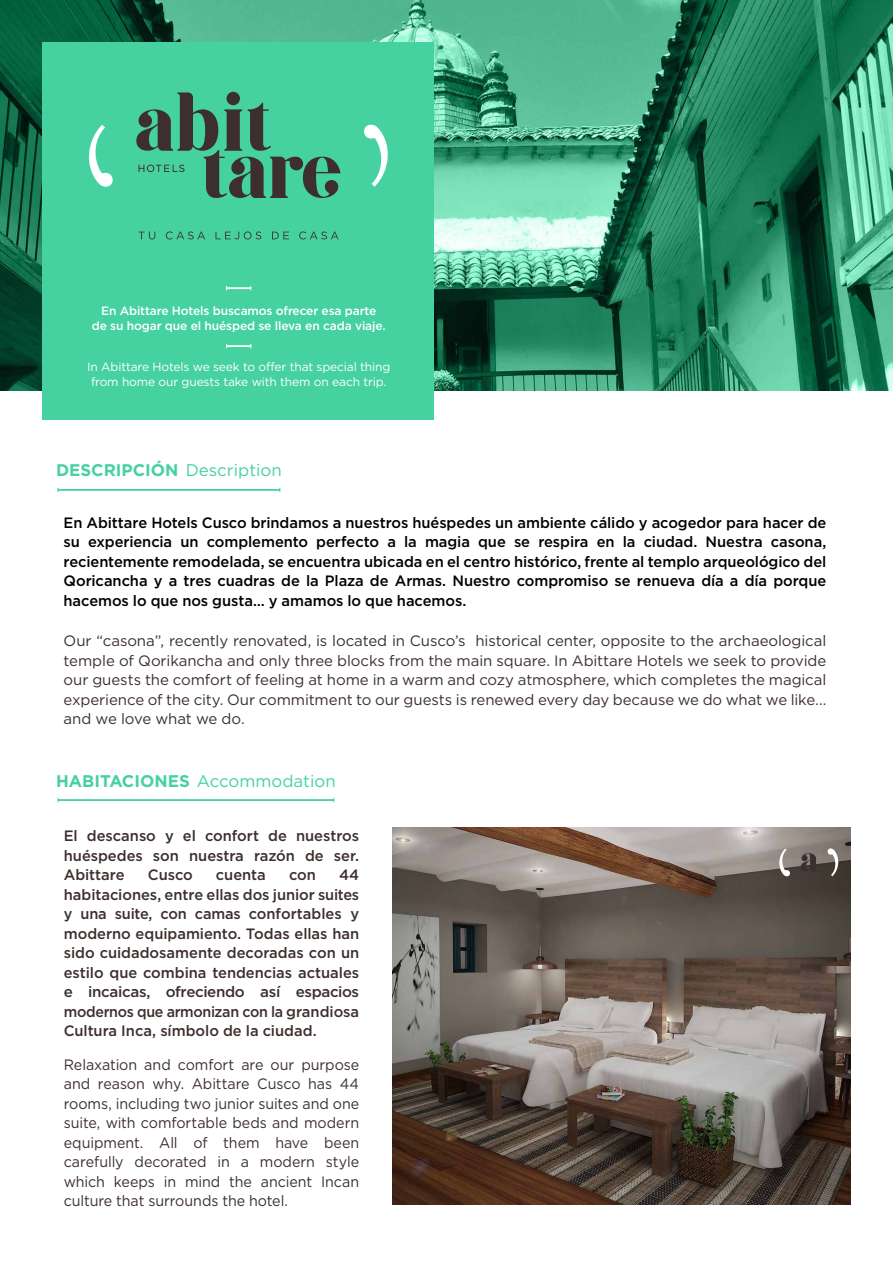
<style>
.page{position:relative;width:893px;height:1263px;background:#fff}
.page>*{position:absolute;margin:0;border:0;box-sizing:border-box;transform-origin:0 0}
.t1{font:16.8px "Gotham HTF";color:#46d1a1}
.t2{font:700 16.8px "Gotham HTF";color:#46d1a1}
.t3{font:500 15px/19.5px "Gotham HTF";letter-spacing:-.005em;color:#000;text-align:justify}
.t4{font:15px/19.5px "Gotham HTF";letter-spacing:-.005em;color:#3c2f2d;text-align:justify}
.t5{font:500 15px/19.5px "Gotham HTF";letter-spacing:-.005em;color:#3c2f2d;text-align:justify}
.t6{font:15px/19.5px "Gotham HTF";letter-spacing:-.005em;color:#3c2f2d;text-align:justify;scale:.95 1}
.t7{font:12px/15px "Gotham HTF";letter-spacing:-.01em;color:#fff;text-align:center}
.t8{font:500 12px/15px "Gotham HTF";letter-spacing:-.01em;color:#fff;text-align:center}
.s1{font-weight:400}
.s2{font-weight:700}
</style>
<div class="page">
<img style="left:392px;top:828px;width:459px;height:377px">
<img style="left:1px;top:0;width:892px;height:390px">
<svg style="left:57px;top:488px;width:223px;height:4px"></svg>
<svg style="left:57px;top:798px;width:277px;height:4px"></svg>
<div style="left:43px;top:43px;width:391px;height:377px;background:#46d1a1"></div>
<svg style="left:88px;top:125px;width:25px;height:62px"></svg>
<svg style="left:364px;top:125px;width:24px;height:62px"></svg>
<svg style="left:139px;top:232px;width:16px;height:7px"></svg>
<svg style="left:166px;top:231px;width:39px;height:8px"></svg>
<svg style="left:216px;top:231px;width:45px;height:8px"></svg>
<svg style="left:272px;top:232px;width:17px;height:7px"></svg>
<svg style="left:299px;top:231px;width:40px;height:8px"></svg>
<svg style="left:136px;top:92px;width:204px;height:106px"></svg>
<svg style="left:226px;top:344px;width:25px;height:4px"></svg>
<svg style="left:226px;top:286px;width:25px;height:4px"></svg>
<svg style="left:777px;top:848px;width:13px;height:28px"></svg>
<svg style="left:828px;top:848px;width:12px;height:28px"></svg>
<svg style="left:800px;top:853px;width:17px;height:19px"></svg>
<p class="t8" style="left:92px;top:303px;width:295px">En Abittare Hotels buscamos ofrecer esa parte<br>de su hogar que el huésped se lleva en cada viaje.</p>
<p class="t7" style="left:87px;top:359px;width:305px">In Abittare Hotels we seek to offer that special thing from home our guests take with them on each trip.</p>
<p class="t2" style="left:56px;top:461px;width:227px">DESCRIPCIÓN <span class="s1">Description</span></p>
<p class="t3" style="left:64px;top:512px;width:764px">En Abittare Hotels Cusco brindamos a nuestros huéspedes un ambiente cálido y acogedor para hacer de su experiencia un complemento perfecto a la magia que se respira en la ciudad. Nuestra casona, recientemente remodelada, se encuentra ubicada en el centro histórico, frente al templo arqueológico del Qoricancha y a tres cuadras de la Plaza de Armas. Nuestro compromiso se renueva día a día porque hacemos lo que nos gusta… y amamos lo que hacemos.</p>
<p class="t4" style="left:64px;top:631px;width:764px">Our “casona”, recently renovated, is located in Cusco’s historical center, opposite to the archaeological temple of Qorikancha and only three blocks from the main square. In Abittare Hotels we seek to provide our guests the comfort of feeling at home in a warm and cozy atmosphere, which completes the magical experience of the city. Our commitment to our guests is renewed every day because we do what we like... and we love what we do.</p>
<p class="t1" style="left:56px;top:771px;width:281px"><span class="s2">HABITACIONES</span> Accommodation</p>
<p class="t5" style="left:64px;top:826px;width:297px">El descanso y el confort de nuestros huéspedes son nuestra razón de ser.<br>Abittare</p>
<p class="t5" style="left:148px;top:865px;width:46px">Cusco</p>
<p class="t5" style="left:216px;top:865px;width:51px">cuenta</p>
<p class="t5" style="left:289px;top:865px;width:28px">con</p>
<p class="t5" style="left:64px;top:865px;width:297px;text-indent:275px">44 habitaciones, entre ellas dos junior suites y una suite, con camas confortables y moderno equipamiento. Todas ellas han sido cuidadosamente decoradas con un estilo que combina tendencias actuales e incaicas, ofreciendo así espacios modernos que armonizan con la grandiosa Cultura Inca, símbolo de la ciudad.</p>
<p class="t6" style="left:64px;top:1054px;width:312px">Relaxation and comfort are our purpose and reason why. Abittare Cusco has 44 rooms, including two junior suites and one suite, with comfortable beds and modern equipment. All of them have been carefully decorated in a modern style which keeps in mind the ancient Incan culture that surrounds the hotel.</p>
</div>
